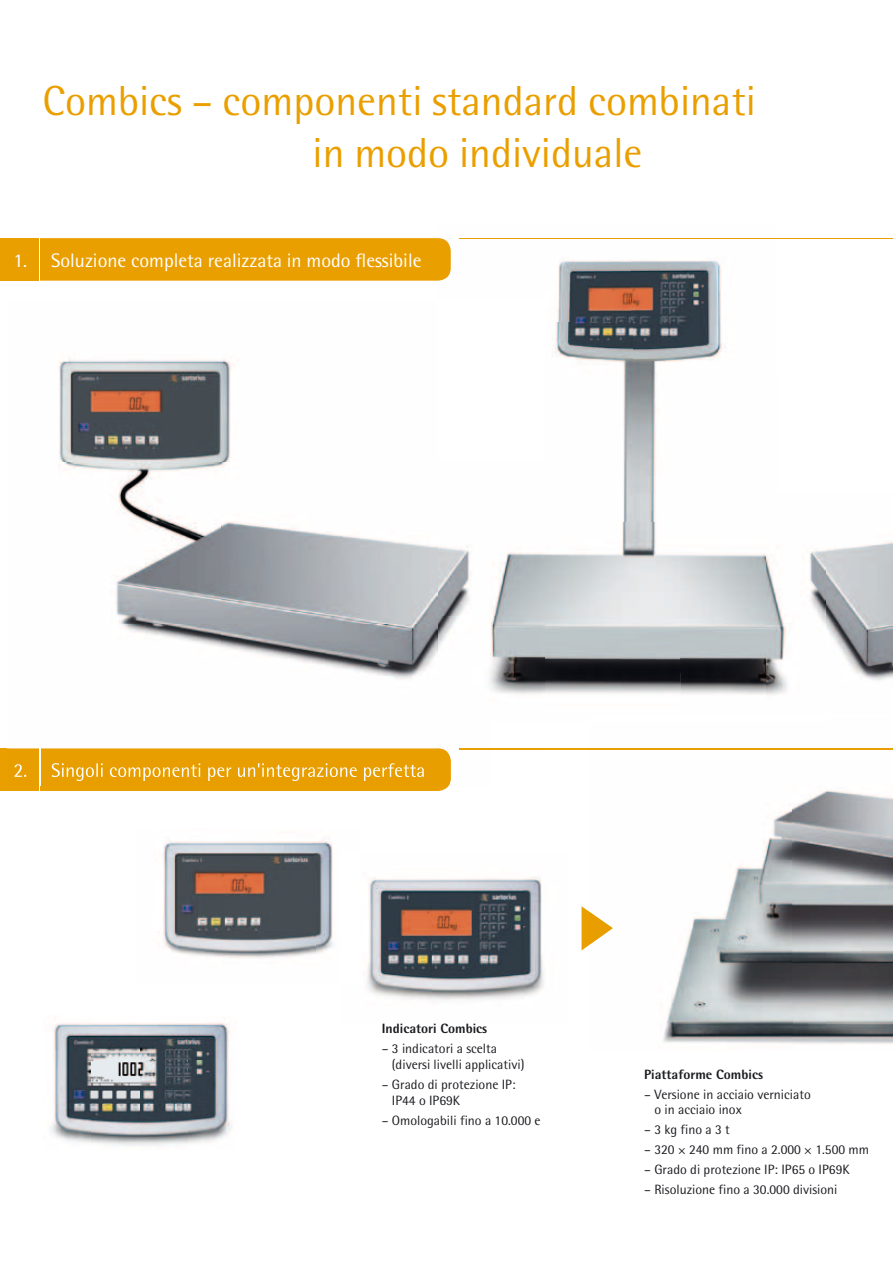
<style>
.page{position:relative;width:893px;height:1263px;background:#fff}
.page>*{position:absolute;margin:0;border:0;box-sizing:border-box;transform-origin:0 0}
.t1{font:42px/51.8px "Sartorius Rotis Sans";color:#ea9f00}
.t2{font:19.5px "Sartorius Rotis Sans Poln";color:#fff}
.t3{font:13.5px/15.8px "Sartorius Rotis Sans";color:#1b1c20}
.t4{font:800 13.5px "Sartorius Rotis Sans";color:#1b1c20}
</style>
<div class="page">
<img style="left:557px;top:259px;width:75px;height:63px">
<img style="left:632px;top:260px;width:94px;height:262px">
<img style="left:554px;top:322px;width:78px;height:200px">
<img style="left:544px;top:522px;width:136px;height:172px">
<img style="left:680px;top:554px;width:86px;height:141px">
<img style="left:367px;top:876px;width:156px;height:60px">
<img style="left:523px;top:876px;width:21px;height:120px">
<img style="left:367px;top:936px;width:157px;height:64px">
<div style="left:41px;top:238px;width:410px;height:43px;background:#ea9f00"></div>
<hr style="left:459px;top:238px;width:434px;height:1px;background:#ea9f00">
<div style="left:0;top:238px;width:40px;height:43px;background:#ea9f00"></div>
<hr style="left:459px;top:748px;width:434px;height:1px;background:#ea9f00">
<svg style="left:581px;top:906px;width:9px;height:44px"></svg>
<img style="left:58px;top:359px;width:379px;height:320px">
<img style="left:437px;top:546px;width:54px;height:204px">
<img style="left:491px;top:749px;width:53px;height:1px">
<img style="left:438px;top:545px;width:106px;height:176px">
<img style="left:459px;top:748px;width:32px;height:1px">
<svg style="left:0;top:748px;width:451px;height:43px;background:#eaa514"></svg>
<img style="left:766px;top:541px;width:127px;height:155px">
<img style="left:590px;top:749px;width:202px;height:295px">
<img style="left:792px;top:749px;width:101px;height:295px">
<img style="left:590px;top:912px;width:23px;height:32px">
<img style="left:50px;top:1022px;width:181px;height:124px">
<img style="left:158px;top:840px;width:176px;height:118px">
<h1 class="t1" style="left:313px;top:75px;width:445px;text-indent:-270px">Combics – componenti standard combinati in modo individuale</h1>
<h2 class="t2" style="left:13px;top:248px;width:410px">1. Soluzione completa realizzata in modo flessibile</h2>
<p class="t4" style="left:382px;top:1020px;width:107px">Indicatori Combics</p>
<p class="t3" style="left:392px;top:1040px;width:134px;text-indent:-10px">– 3 indicatori a scelta (diversi livelli applicativi)</p>
<p class="t3" style="left:392px;top:1076px;width:125px;text-indent:-10px">– Grado di protezione IP:<br>IP44 o IP69K</p>
<p class="t3" style="left:382px;top:1112px;width:160px">– Omologabili fino a 10.000 e</p>
<p class="t4" style="left:644px;top:1065px;width:120px">Piattaforme Combics</p>
<p class="t3" style="left:654px;top:1086px;width:158px;text-indent:-10px">– Versione in acciaio verniciato o in acciaio inox</p>
<p class="t3" style="left:644px;top:1122px;width:87px">– 3 kg fino a 3 t</p>
<p class="t3" style="left:644px;top:1142px;width:226px">– 320 240 mm fino a 2.000 1.500 mm</p>
<p class="t3" style="left:644px;top:1162px;width:207px">– Grado di protezione IP: IP65 o IP69K</p>
<p class="t3" style="left:644px;top:1182px;width:195px">– Risoluzione fino a 30.000 divisioni</p>
</div>
